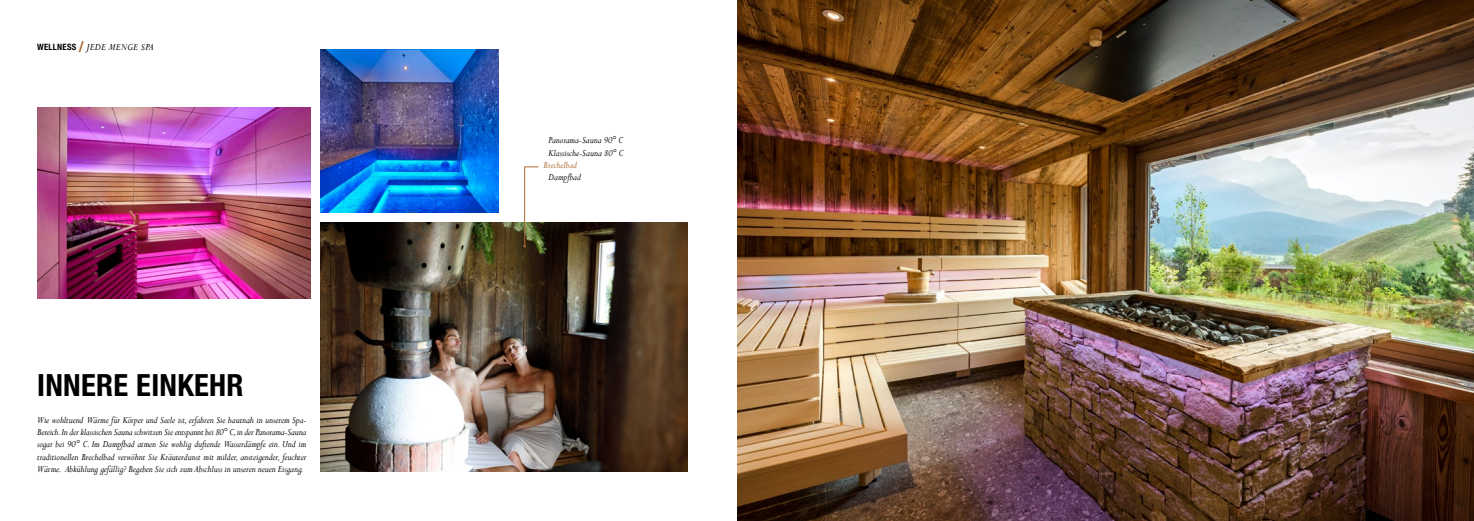
<style>
.page{position:relative;width:1474px;height:521px;background:#fff}
.page>*{position:absolute;margin:0;border:0;box-sizing:border-box;transform-origin:0 0}
.t1{font:700 condensed 30.62px "Helvetica Neue LT Std";letter-spacing:.01em;color:#000}
.t2{font:italic 10.5px/12.2px "Perpetua";letter-spacing:-.005em;color:#000;text-align:justify;scale:.92 1}
.t3{font:italic 10.5px "Perpetua";letter-spacing:.02em;color:#000}
.t4{font:italic 10.5px "Perpetua";color:#ae6a31;scale:.92 1}
.s1{font-family:"Helvetica Neue LT Std";font-weight:700;font-style:normal;font-stretch:condensed;font-size:8.75px}
.s2{font-family:"Helvetica Neue LT Std";font-weight:700;font-style:normal;font-stretch:condensed;font-size:14.88px;color:#ae6a31}
</style>
<div class="page">
<img style="left:737px;top:0;width:736px;height:521px">
<img style="left:37px;top:108px;width:273px;height:191px">
<img style="left:320px;top:222px;width:367px;height:249px">
<img style="left:320px;top:50px;width:179px;height:162px">
<svg style="left:523px;top:166px;width:16px;height:81px"></svg>
<p class="t3" style="left:37px;top:40px;width:118px"><span class="s1">WELLNESS</span> <span class="s2">/</span> JEDE MENGE SPA</p>
<h1 class="t1" style="left:37px;top:367px;width:208px">INNERE EINKEHR</h1>
<p class="t2" style="left:37px;top:413px;width:294px">Wie wohltuend Wärme für Körper und Seele ist, erfahren Sie hautnah in unserem Spa-Bereich. In der klassischen Sauna schwitzen Sie entspannt bei 80° C, in der Panorama-Sauna sogar bei 90° C. Im Dampfbad atmen Sie wohlig duftende Wasserdämpfe ein. Und im traditionellen Brechelbad verwöhnt Sie Kräuterdunst mit milder, ansteigender, feuchter Wärme. Abkühlung gefällig? Begeben Sie sich zum Abschluss in unseren neuen Eisgang.</p>
<p class="t2" style="left:548px;top:133px;width:83px;line-height:13.1px">Panorama-Sauna 90° C<br>Klassische-Sauna 80° C</p>
<p class="t4" style="left:543px;top:158px;width:38px">Brechelbad</p>
<p class="t2" style="left:548px;top:171px;width:37px">Dampfbad</p>
</div>
